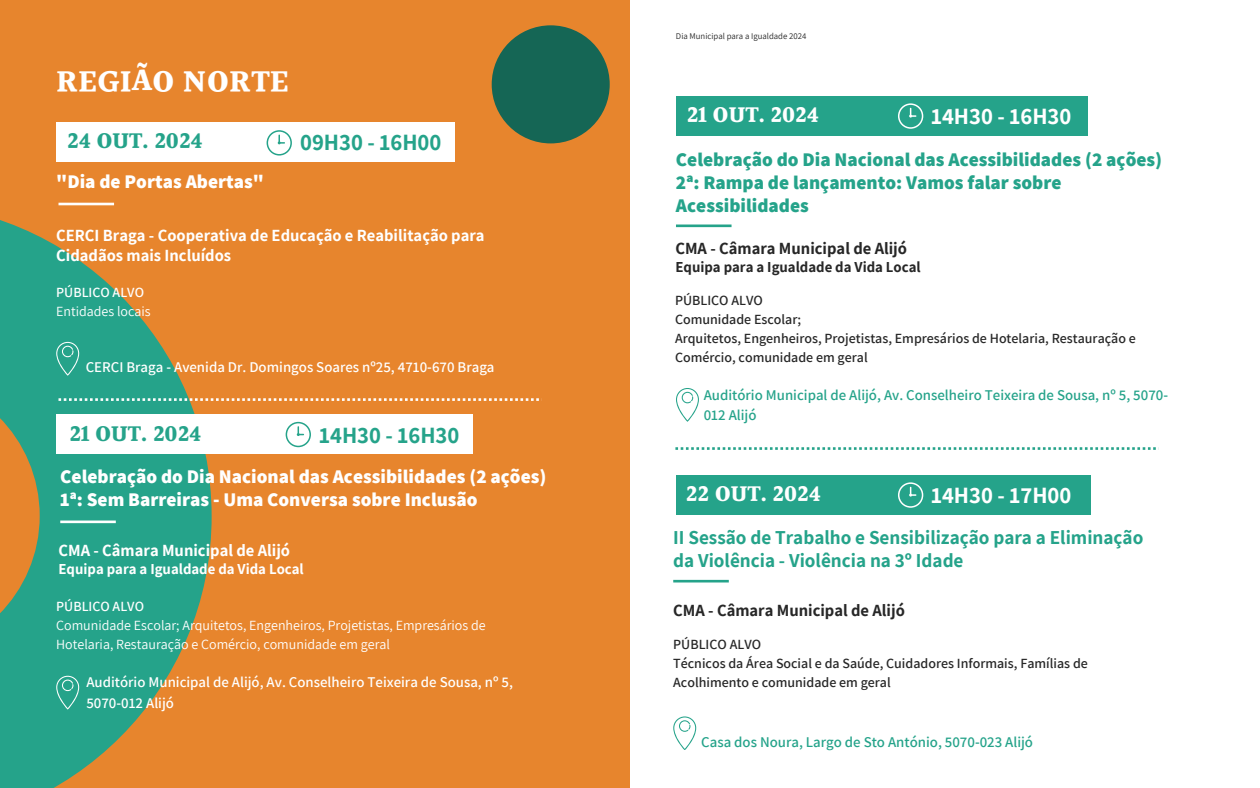
<style>
.page{position:relative;width:1260px;height:788px;background:#fff}
.page>*{position:absolute;margin:0;border:0;box-sizing:border-box;transform-origin:0 0}
.t1{font:700 31.5px "Halant";color:#fff}
.t2{font:700 22.75px "Assistant";color:#25a38a}
.t3{font:700 22.75px "Assistant";color:#fff}
.t4{font:700 22.75px "Halant";color:#25a38a}
.t5{font:700 22.75px "Halant";color:#fff}
.t6{font:800 19.25px/22.9px "Assistant";color:#fff}
.t7{font:800 19.25px/22.9px "Assistant";color:#25a38a}
.t8{font:700 19.25px/22.9px "Assistant";color:#25a38a}
.t9{font:700 16.62px/19.7px "Assistant";color:#fff}
.t10{font:700 16.62px "Assistant";color:#272727}
.t11{font:600 14.88px/20.3px "Assistant";color:#fff}
.t12{font:600 14.88px/20.3px "Assistant";color:#25a38a}
.t13{font:700 14.88px "Assistant";color:#fff}
.t14{font:700 14.88px "Assistant";color:#272727}
.t15{font:600 14px/19.1px "Assistant";color:#272727}
.t16{font:14px/19.1px "Assistant";color:#fff}
.t17{font:600 14px "Assistant";color:#fff}
.t18{font:8.75px "Assistant";color:#272727}
.s1{font-weight:600}
</style>
<div class="page">
<div style="left:0;top:0;width:630px;height:787px;background:#e7852d"></div>
<svg style="left:0;top:203px;width:212px;height:584px;fill:#25a38a"></svg>
<div style="left:492px;top:25px;width:118px;height:118px;background:#156655;border-radius:50%"></div>
<div style="left:56px;top:414px;width:416px;height:40px;background:#fff"></div>
<hr style="left:60px;top:520px;width:56px;height:3px;background:#fff">
<svg style="left:56px;top:675px;width:23px;height:34px"></svg>
<svg style="left:286px;top:422px;width:25px;height:25px"></svg>
<div style="left:676px;top:96px;width:411px;height:40px;background:#25a38a"></div>
<hr style="left:676px;top:224px;width:56px;height:3px;background:#25a38a">
<svg style="left:676px;top:388px;width:23px;height:33px"></svg>
<svg style="left:675px;top:447px;width:484px;height:3px"></svg>
<svg style="left:59px;top:398px;width:483px;height:3px"></svg>
<div style="left:676px;top:475px;width:414px;height:39px;background:#25a38a"></div>
<hr style="left:673px;top:580px;width:56px;height:2px;background:#25a38a">
<svg style="left:673px;top:716px;width:23px;height:33px"></svg>
<div style="left:56px;top:122px;width:399px;height:39px;background:#fff"></div>
<hr style="left:59px;top:203px;width:55px;height:2px;background:#fff">
<svg style="left:56px;top:342px;width:23px;height:33px"></svg>
<svg style="left:898px;top:482px;width:26px;height:25px"></svg>
<svg style="left:267px;top:130px;width:25px;height:25px"></svg>
<svg style="left:898px;top:103px;width:25px;height:26px"></svg>
<h2 class="t1" style="left:56px;top:59px;width:234px">REGIÃO NORTE</h2>
<h3 class="t4" style="left:67px;top:124px;width:137px">24 OUT. 2024</h3>
<h2 class="t6" style="left:56px;top:169px;width:209px">"Dia de Portas Abertas"</h2>
<p class="t2" style="left:300px;top:127px;width:143px">09H30 - 16H00</p>
<p class="t9" style="left:56px;top:225px;width:430px">CERCI Braga - Cooperativa de Educação e Reabilitação para<br>Cidadãos mais Incluídos</p>
<h2 class="t16" style="left:56px;top:282px;width:96px"><span class="s1">PÚ BLICO ALVO<br></span>Entidades locais</h2>
<h5 class="t11" style="left:86px;top:357px;width:410px">CERCI Braga - Avenida Dr. Domingos Soares nº25, 4710-670 Braga</h5>
<h3 class="t4" style="left:69px;top:417px;width:133px">21 OUT. 2024</h3>
<p class="t2" style="left:319px;top:419px;width:142px">14H30 - 16H30</p>
<h2 class="t6" style="left:60px;top:464px;width:488px">Celebração do Dia Nacional das Acessibilidades (2 ações)<br>1ª: Sem Barreiras - Uma Conversa sobre Inclusão</h2>
<h1 class="t9" style="left:59px;top:540px;width:233px">CMA - Câmara Municipal de Alijó</h1>
<h1 class="t13" style="left:59px;top:559px;width:247px">Equipa para a Igualdade da Vida Local</h1>
<p class="t17" style="left:56px;top:596px;width:89px">PÚ BLICO ALVO</p>
<p class="t16" style="left:56px;top:615px;width:431px">Comunidade Escolar; Arquitetos, Engenheiros, Projetistas, Empresários de<br>Hotelaria, Restauração e Comércio, comunidade em geral</p>
<h2 class="t11" style="left:86px;top:671px;width:428px">Auditório Municipal de Alijó, Av. Conselheiro Teixeira de Sousa, nº 5,<br>5070-012 Alijó</h2>
<p class="t18" style="left:676px;top:30px;width:132px">Dia Municipal para a Igualdade 2024</p>
<h2 class="t5" style="left:687px;top:98px;width:133px">21 OUT. 2024</h2>
<h5 class="t3" style="left:931px;top:100px;width:142px">14H30 - 16H30</h5>
<p class="t7" style="left:676px;top:147px;width:488px">Celebração do Dia Nacional das Acessibilidades (2 ações)<br>2ª: Rampa de lançamento: Vamos falar sobre<br>Acessibilidades</p>
<h4 class="t10" style="left:675px;top:237px;width:233px">CMA - Câmara Municipal de Alijó</h4>
<h4 class="t14" style="left:675px;top:257px;width:247px">Equipa para a Igualdade da Vida Local</h4>
<h6 class="t15" style="left:675px;top:290px;width:462px">PÚ BLICO ALVO<br>Comunidade Escolar;<br>Arquitetos, Engenheiros, Projetistas, Empresários de Hotelaria, Restauração e Comércio, comunidade em geral</h6>
<h5 class="t12" style="left:704px;top:384px;width:466px">Auditório Municipal de Alijó, Av. Conselheiro Teixeira de Sousa, nº 5, 5070-<br>012 Alijó</h5>
<p class="t5" style="left:686px;top:477px;width:137px">22 OUT. 2024</p>
<h5 class="t3" style="left:931px;top:479px;width:142px">14H30 - 17H00</h5>
<h3 class="t8" style="left:673px;top:526px;width:472px">II Sessão de Trabalho e Sensibilização para a Eliminação da Violência - Violência na 3º Idade</h3>
<h5 class="t10" style="left:673px;top:599px;width:233px">CMA - Câmara Municipal de Alijó</h5>
<h6 class="t15" style="left:673px;top:634px;width:416px">PÚ BLICO ALVO<br>Técnicos da Área Social e da Saúde, Cuidadores Informais, Famílias de<br>Acolhimento e comunidade em geral</h6>
<h5 class="t12" style="left:701px;top:730px;width:333px">Casa dos Noura, Largo de Sto António, 5070-023 Alijó</h5>
</div>
